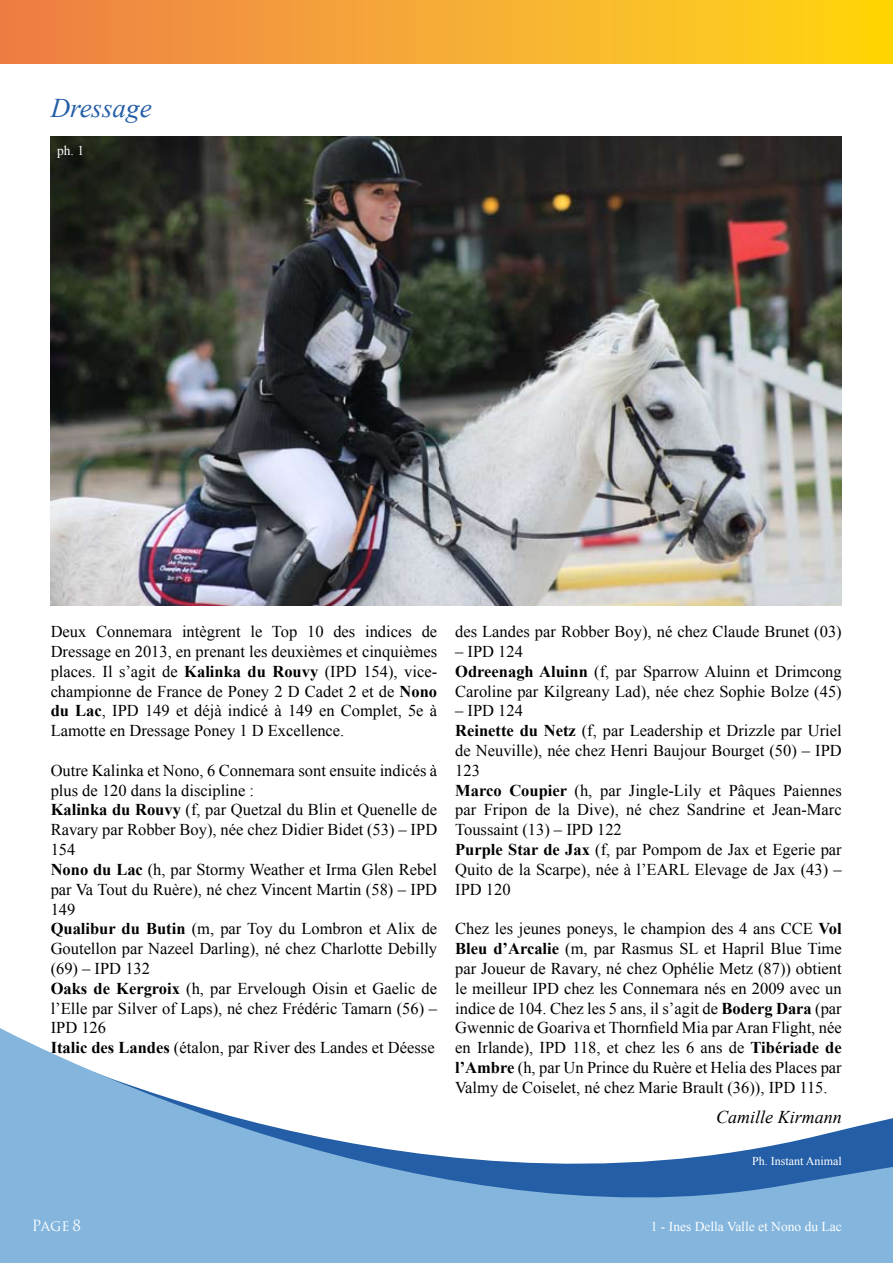
<style>
.page{position:relative;width:893px;height:1263px;background:#fff}
.page>*{position:absolute;margin:0;border:0;box-sizing:border-box;transform-origin:0 0}
.t1{font:italic 27px "Times New Roman";color:#235ea6}
.t2{font:italic 18px "Times New Roman";color:#000}
.t3{font:16.5px/19.8px "Times New Roman";color:#000}
.t4{font:15px "Trajan Pro";color:#fff}
.t5{font:13.5px "Times New Roman";color:#fff}
.t6{font:12px "Times New Roman";color:#fff}
.s1{font-weight:700}
</style>
<div class="page">
<img style="left:51px;top:136px;width:791px;height:469px">
<svg style="left:0;top:1028px;width:892px;height:235px;fill:#83b5dd"></svg>
<svg style="left:0;top:0;width:893px;height:63px;background:#f6ab30"></svg>
<svg style="left:892px;top:1118px;width:1px;height:145px"></svg>
<h1 class="t1" style="left:51px;top:89px;width:102px">Dressage</h1>
<p class="t5" style="left:57px;top:141px;width:28px">ph. 1</p>
<p class="t3" style="left:51px;top:622px;width:388px;text-align:justify">Deux Connemara intègrent le Top 10 des indices de Dressage en 2013, en prenant les deuxièmes et cinquièmes places. Il s’agit de <span class="s1">Kalinka du Rouvy</span> (IPD 154), vice&shy;championne de France de Poney 2 D Cadet 2 et de <span class="s1">Nono du Lac</span>, IPD 149 et déjà indicé à 149 en Complet, 5e à Lamotte en Dressage Poney 1 D Excellence.</p>
<p class="t3" style="left:51px;top:760px;width:388px">Outre Kalinka et Nono, 6 Connemara sont ensuite indicés à plus de 120 dans la discipline :<br><span class="s1">Kalinka du Rouvy</span> (f, par Quetzal du Blin et Quenelle de Ravary par Robber Boy), née chez Didier Bidet (53) – IPD 154<br><span class="s1">Nono du Lac</span> (h, par Stormy Weather et Irma Glen Rebel par Va Tout du Ruère), né chez Vincent Martin (58) – IPD 149<br><span class="s1">Qualibur du Butin</span> (m, par Toy du Lombron et Alix de Goutellon par Nazeel Darling), né chez Charlotte Debilly (69) – IPD 132<br><span class="s1">Oaks de Kergroix</span> (h, par Ervelough Oisin et Gaelic de l’Elle par Silver of Laps), né chez Frédéric Tamarn (56) – IPD 126<br><span class="s1">Italic des Landes</span> (étalon, par River des Landes et Déesse</p>
<p class="t3" style="left:455px;top:622px;width:388px">des Landes par Robber Boy), né chez Claude Brunet (03)</p>
<p class="t3" style="left:455px;top:641px;width:388px">– IPD 124<br><span class="s1">Odreenagh Aluinn</span> (f, par Sparrow Aluinn et Drimcong<br>Caroline par Kilgreany Lad), née chez Sophie Bolze (45)</p>
<p class="t3" style="left:455px;top:701px;width:388px">– IPD 124<br><span class="s1">Reinette du Netz</span> (f, par Leadership et Drizzle par Uriel de Neuville), née chez Henri Baujour Bourget (50) – IPD 123<br><span class="s1">Marco Coupier</span> (h, par Jingle-Lily et Pâques Paiennes par Fripon de la Dive), né chez Sandrine et Jean-Marc Toussaint (13) – IPD 122<br><span class="s1">Purple Star de Jax</span> (f, par Pompom de Jax et Egerie par Quito de la Scarpe), née à l’EARL Elevage de Jax (43) – IPD 120</p>
<p class="t3" style="left:455px;top:919px;width:388px;text-align:justify">Chez les jeunes poneys, le champion des 4 ans CCE <span class="s1">Vol Bleu d’Arcalie</span> (m, par Rasmus SL et Hapril Blue Time par Joueur de Ravary, né chez Ophélie Metz (87)) obtient le meilleur IPD chez les Connemara nés en 2009 avec un indice de 104. Chez les 5 ans, il s’agit de <span class="s1">Boderg Dara</span> (par Gwennic de Goariva et Thornfield Mia par Aran Flight, née en Irlande), IPD 118, et chez les 6 ans de <span class="s1">Tibériade de l’Ambre</span> (h, par Un Prince du Ruère et Helia des Places par Valmy de Coiselet, né chez Marie Brault (36)), IPD 115.</p>
<p class="t2" style="left:716px;top:1104px;width:127px">Camille Kirmann</p>
<p class="t6" style="left:752px;top:1153px;width:91px">Ph. Instant Animal</p>
<p class="t4" style="left:32px;top:1216px;width:51px">Page 8</p>
<p class="t5" style="left:651px;top:1217px;width:192px">1 - Ines Della Valle et Nono du Lac</p>
</div>
